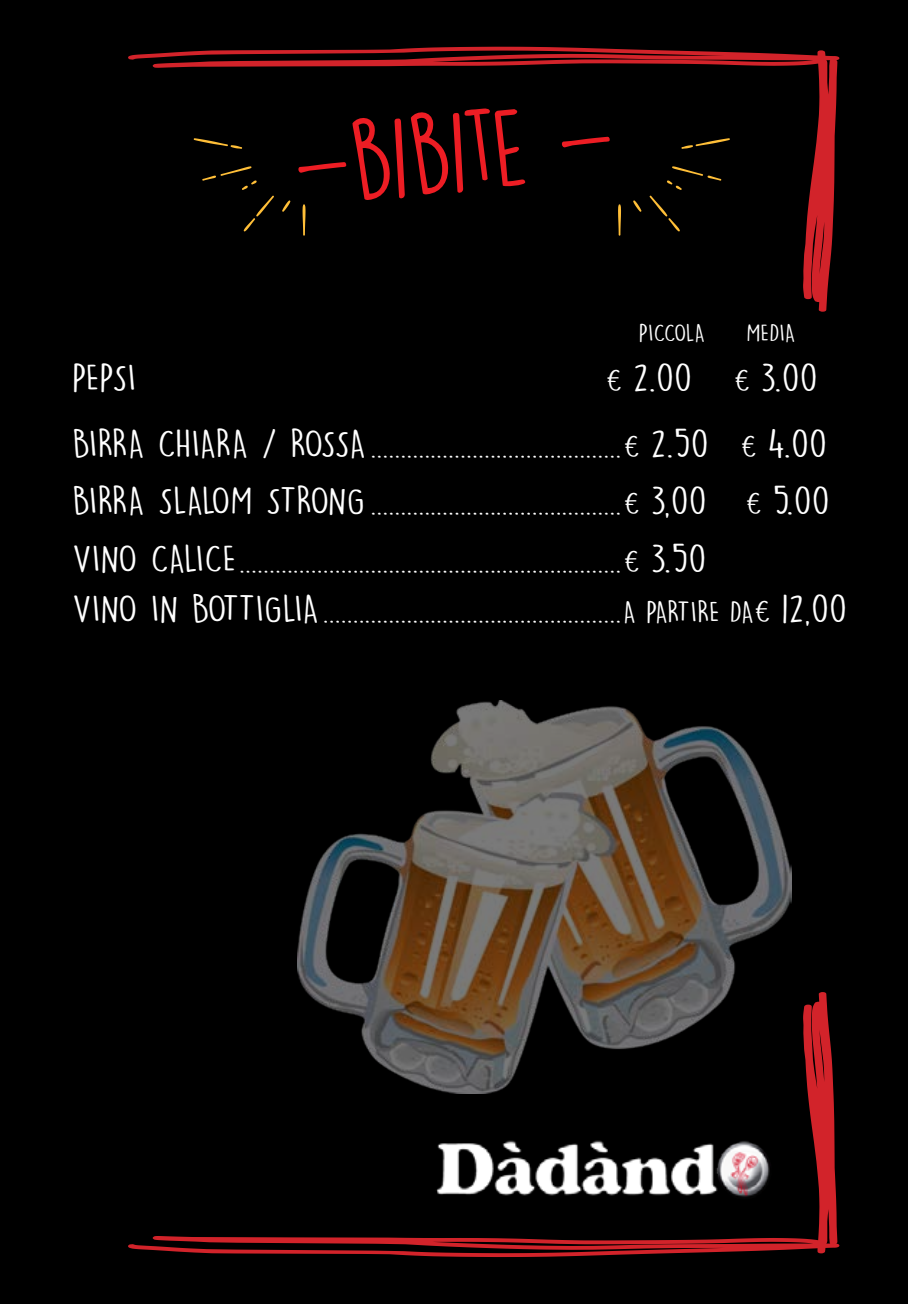
<style>
.page{position:relative;width:908px;height:1304px;background:#fff}
.page>*{position:absolute;margin:0;border:0;box-sizing:border-box;transform-origin:0 0}
.t1{font:102px "DK Lemon Yellow Sun";color:#ed1d24}
.t2{font:35.2px "DK Lemon Yellow Sun";color:#fff;scale:1.22 1}
.t3{font:27.2px/57.8px "DK Lemon Yellow Sun";letter-spacing:-.02em;color:#fff;text-align:justify;scale:1.22 1}
.t4{font:22.4px "DK Lemon Yellow Sun";color:#fff;scale:1.22 1}
.s1{font-size:28.8px}
.s2{font-size:35.2px}
</style>
<div class="page">
<div style="left:0;top:0;width:907px;height:1304px;background:#000"></div>
<img style="left:298px;top:700px;width:493px;height:292px">
<svg style="left:128px;top:47px;width:711px;height:265px;background:#0e0302"></svg>
<svg style="left:128px;top:992px;width:711px;height:265px;background:#251818"></svg>
<h1 class="t1" style="left:288px;top:104px;width:324px;rotate:-5deg">-bibite -</h1>
<p class="t4" style="left:638px;top:319px;width:56px">PICCOLA</p>
<p class="t4" style="left:746px;top:319px;width:42px">MEDIA</p>
<p class="t2" style="left:72px;top:356px;width:54px">PEPSI</p>
<p class="t2" style="left:605px;top:356px;width:175px"><span class="s1">€</span> 2.00 <span class="s1">€</span> 3.00</p>
<p class="t3" style="left:72px;top:417px;width:622px"><span class="s2">BIRRA CHIARA / ROSSA</span>..........................................<span class="s1">€</span> <span class="s2">2.50</span> <span class="s1">€</span> <span class="s2">4.00<br>BIRRA SLALOM STRONG</span> ..........................................<span class="s1">€</span> <span class="s2">3,00</span> <span class="s1">€</span> <span class="s2">5.00<br>VINO CALICE</span>................................................................<span class="s1">€</span> <span class="s2">3.50</span></p>
<p class="t3" style="left:72px;top:583px;width:636px"><span class="s2">VINO IN BOTTIGLIA</span>..................................................A PARTIRE DA<span class="s1">€</span> <span class="s2">12,00</span></p>
</div>
